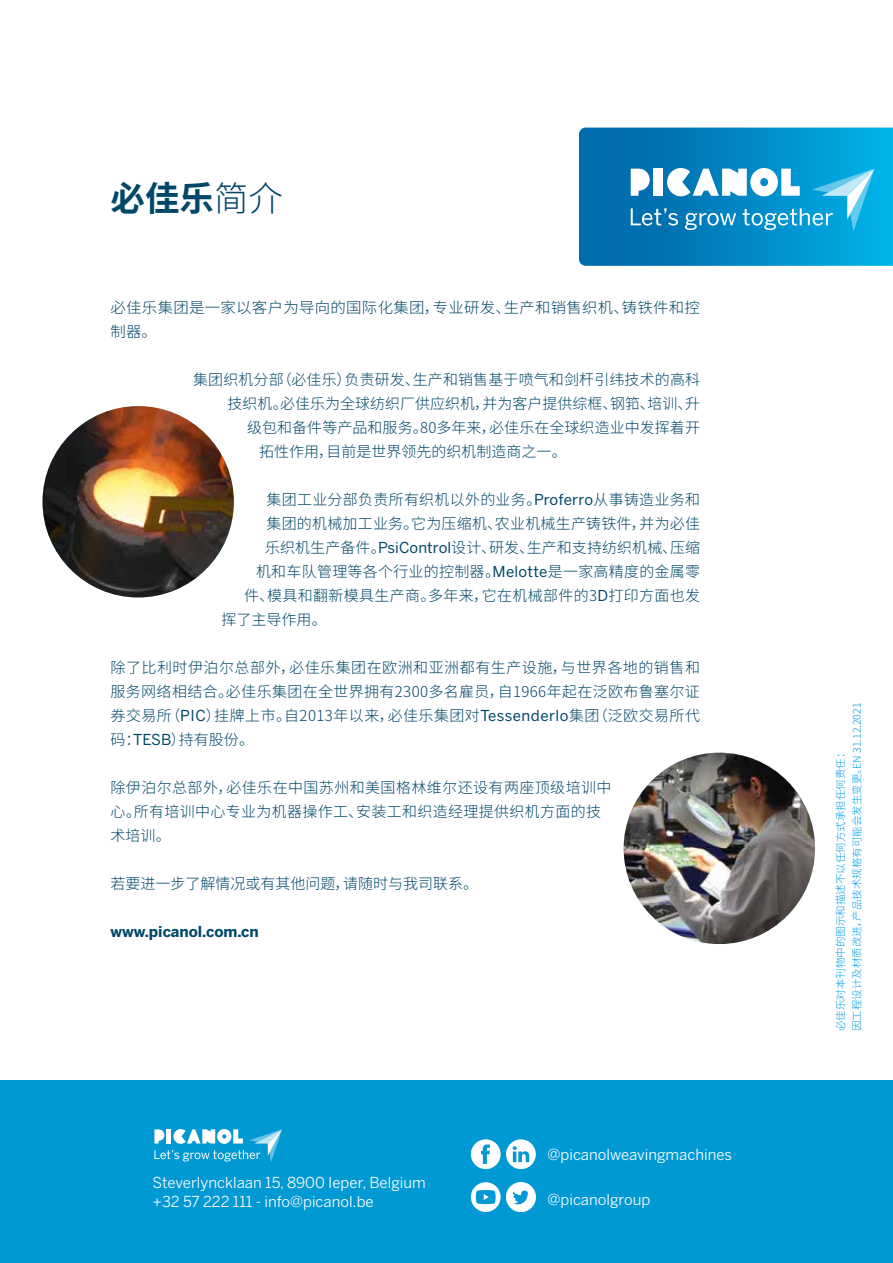
<style>
.page{position:relative;width:893px;height:1263px;background:#fff}
.page>*{position:absolute;margin:0;border:0;box-sizing:border-box;transform-origin:0 0}
.t1{font:700 34.5px "Source Han Sans CN";color:#004768}
.t2{font:300 15px/24px "Source Han Sans CN";letter-spacing:.015em;color:#004768}
.t3{font:15px/19.5px "Benton Sans";color:#fff}
.t4{font:700 15px "Benton Sans";color:#004768}
.t5{font:300 10.5px/16.5px "Source Han Sans CN";color:#009fe3}
.s1{font-weight:300}
.s2{font-family:"Benton Sans";font-weight:400}
</style>
<div class="page">
<div style="left:0;top:1080px;width:893px;height:183px;background:#0099d4"></div>
<svg style="left:154px;top:1129px;width:128px;height:33px"></svg>
<svg style="left:471px;top:1139px;width:65px;height:30px"></svg>
<svg style="left:471px;top:1182px;width:65px;height:30px"></svg>
<svg style="left:579px;top:128px;width:314px;height:138px;background:#1c95cb"></svg>
<img style="left:624px;top:753px;width:191px;height:191px;border-radius:96px">
<img style="left:43px;top:406px;width:191px;height:191px;border-radius:96px">
<h1 class="t1" style="left:111px;top:178px;width:174px">必佳乐<span class="s1">简介</span></h1>
<p class="t2" style="left:111px;top:295px;width:591px">必佳乐集团是一家以客户为导向的国际化集团，专业研发、生产和销售织机、铸铁件和控制器。</p>
<p class="t2" style="left:193px;top:367px;width:509px">集团织机分部（必佳乐）负责研发、生产和销售基于喷气和剑杆引纬技术的高科</p>
<p class="t2" style="left:228px;top:391px;width:474px">技织机。必佳乐为全球纺织厂供应织机，并为客户提供综框、钢筘、培训、升</p>
<p class="t2" style="left:247px;top:415px;width:454px">级包和备件等产品和服务。80多年来，必佳乐在全球织造业中发挥着开</p>
<p class="t2" style="left:259px;top:439px;width:309px">拓性作用，目前是世界领先的织机制造商之一。</p>
<p class="t2" style="left:267px;top:487px;width:435px">集团工业分部负责所有织机以外的业务。<span class="s2">Proferro</span>从事铸造业务和</p>
<p class="t2" style="left:267px;top:511px;width:435px">集团的机械加工业务。它为压缩机、农业机械生产铸铁件，并为必佳</p>
<p class="t2" style="left:265px;top:535px;width:436px">乐织机生产备件。<span class="s2">PsiControl</span>设计、研发、生产和支持纺织机械、压缩</p>
<p class="t2" style="left:256px;top:559px;width:446px">机和车队管理等各个行业的控制器。<span class="s2">Melotte</span>是一家高精度的金属零</p>
<p class="t2" style="left:244px;top:583px;width:457px">件、模具和翻新模具生产商。多年来，它在机械部件的3<span class="s2">D</span>打印方面也发</p>
<p class="t2" style="left:222px;top:607px;width:107px">挥了主导作用。</p>
<p class="t2" style="left:111px;top:655px;width:591px;text-align:justify">除了比利时伊泊尔总部外，必佳乐集团在欧洲和亚洲都有生产设施，与世界各地的销售和服务网络相结合。必佳乐集团在全世界拥有2300多名雇员，自1966年起在泛欧布鲁塞尔证券交易所（<span class="s2">PIC</span>）挂牌上市。自2013年以来，必佳乐集团对<span class="s2">Tessenderlo</span>集团（泛欧交易所代码：<span class="s2">TESB</span>）持有股份。</p>
<p class="t2" style="left:111px;top:775px;width:502px">除伊泊尔总部外，必佳乐在中国苏州和美国格林维尔还设有两座顶级培训中心。所有培训中心专业为机器操作工、安装工和织造经理提供织机方面的技术培训。</p>
<p class="t2" style="left:111px;top:871px;width:369px">若要进一步了解情况或有其他问题，请随时与我司联系。</p>
<p class="t4" style="left:111px;top:922px;width:150px">www.picanol.com.cn</p>
<p class="t3" style="left:153px;top:1172px;width:275px">Steverlyncklaan 15, 8900 Ieper, Belgium +32 57 222 111 - info@picanol.be</p>
<p class="t3" style="left:547px;top:1144px;width:186px">@picanolweavingmachines</p>
<p class="t3" style="left:547px;top:1189px;width:104px">@picanolgroup</p>
<p class="t5" style="left:832px;top:1031px;width:330px;rotate:-90deg">必佳乐对本刊物中的图示和描述不以任何方式承担任何责任：<br>因工程设计及材质改进，产品技术规格有可能会发生变更。EN 31.12.2021</p>
</div>
